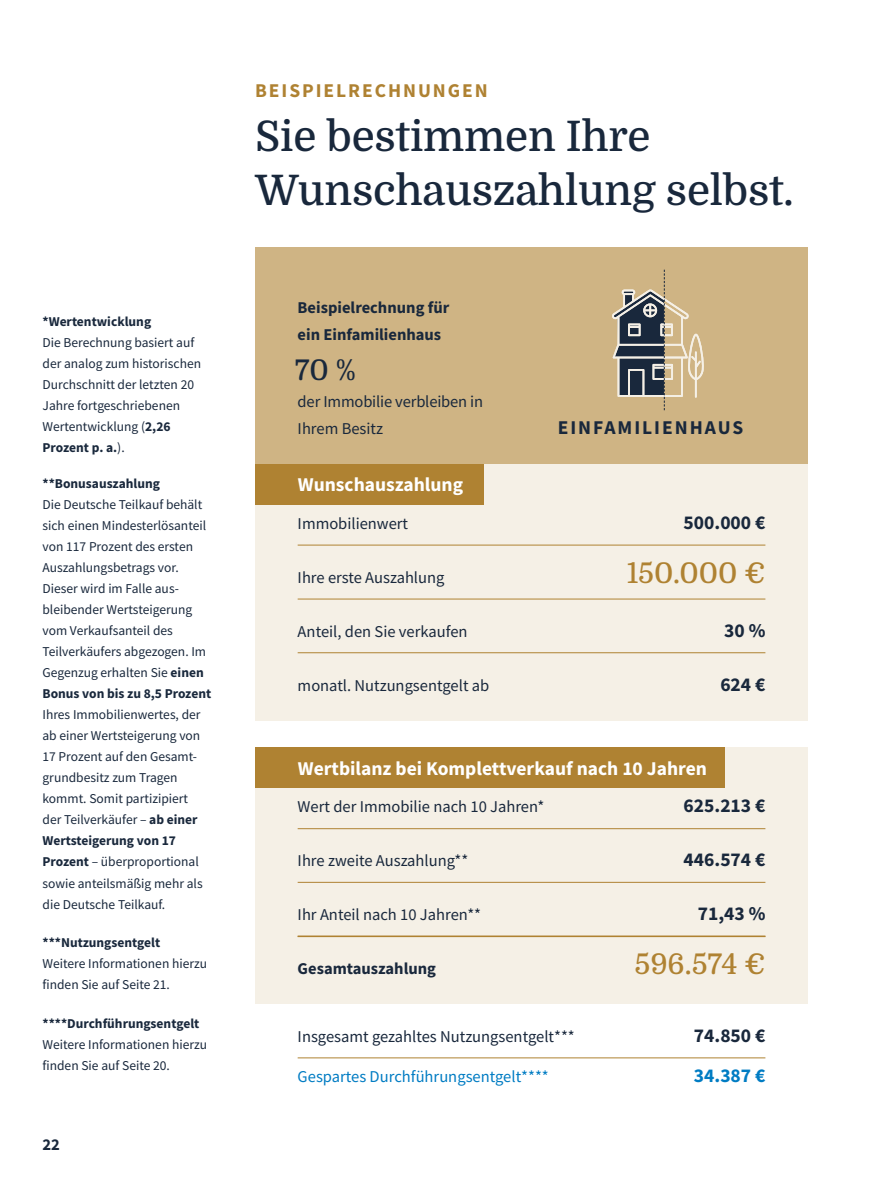
<style>
.page{position:relative;width:893px;height:1191px;background:#fff}
.page>*{position:absolute;margin:0;border:0;box-sizing:border-box;transform-origin:0 0}
.t1{font:500 42px/54px "Domine";letter-spacing:-.005em;color:#19283c}
.t2{font:500 28.5px "Domine";color:#af8232}
.t3{font:500 28.5px "Domine";color:#19283c}
.t4{font:700 19.5px "Source Sans Pro";color:#fff}
.t5{font:700 19.5px "Source Sans Pro";color:#19283c}
.t6{font:700 19.5px "Source Sans Pro";letter-spacing:.1em;color:#af8232}
.t7{font:700 19.5px "Source Sans Pro";letter-spacing:.1em;color:#19283c}
.t8{font:700 19.5px "Source Sans Pro";color:#007cc3}
.t9{font:16.5px/27px "Source Sans Pro";color:#19283c}
.t10{font:700 16.5px/27px "Source Sans Pro";color:#19283c}
.t11{font:16.5px "Source Sans Pro";color:#007cc3}
.t12{font:13.5px/21px "Source Sans Pro";color:#19283c}
.t13{font:700 13.5px "Source Sans Pro";color:#19283c}
.s1{font-weight:700}
</style>
<div class="page">
<div style="left:255px;top:464px;width:552px;height:256px;background:#f5f0e6"></div>
<div style="left:255px;top:248px;width:552px;height:216px;background:#cfb484"></div>
<hr style="left:298px;top:545px;width:467px;height:1px;background:#af8232">
<hr style="left:298px;top:652px;width:467px;height:1px;background:#af8232">
<div style="left:255px;top:747px;width:552px;height:257px;background:#f5f0e6"></div>
<hr style="left:298px;top:828px;width:467px;height:1px;background:#af8232">
<hr style="left:298px;top:882px;width:467px;height:1px;background:#af8232">
<svg style="left:612px;top:270px;width:92px;height:140px"></svg>
<hr style="left:298px;top:598px;width:467px;height:1px;background:#af8232">
<div style="left:255px;top:464px;width:228px;height:40px;background:#af8232"></div>
<div style="left:255px;top:747px;width:469px;height:41px;background:#af8232"></div>
<hr style="left:298px;top:935px;width:467px;height:2px;background:#af8232">
<hr style="left:298px;top:1057px;width:467px;height:1px;background:#af8232">
<p class="t13" style="left:43px;top:312px;width:110px">*Wertentwicklung</p>
<p class="t12" style="left:43px;top:332px;width:160px">Die Berechnung basiert auf der analog zum historischen<br>Durchschnitt der letzten 20<br>Jahre fortgeschriebenen<br>Wertentwicklung (<span class="s1">2,26<br>Prozent p. a.</span>).</p>
<p class="t13" style="left:43px;top:474px;width:119px">**Bonusauszahlung</p>
<p class="t12" style="left:43px;top:494px;width:170px">Die Deutsche Teilkauf behält sich einen Mindesterlösanteil von 117 Prozent des ersten<br>Auszahlungsbetrags vor.<br>Dieser wird im Falle aus&shy;bleibender Wertsteigerung vom Verkaufsanteil des<br>Teilverkäufers abgezogen. Im<br>Gegenzug erhalten Sie <span class="s1">einen<br>Bonus von bis zu 8,5 Prozent</span></p>
<p class="t12" style="left:43px;top:704px;width:162px">Ihres Immobilienwertes, der ab einer Wertsteigerung von<br>17 Prozent auf den Gesamt&shy;grundbesitz zum Tragen kommt. Somit partizipiert der Teilverkäufer – <span class="s1">ab einer<br>Wertsteigerung von 17<br>Prozent</span> – überproportional sowie anteilsmäßig mehr als die Deutsche Teilkauf.</p>
<p class="t13" style="left:43px;top:933px;width:119px">***Nutzungsentgelt</p>
<p class="t12" style="left:43px;top:953px;width:166px">Weitere Informationen hierzu finden Sie auf Seite 21.</p>
<p class="t13" style="left:43px;top:1014px;width:158px">****Durchführungsentgelt</p>
<p class="t12" style="left:43px;top:1034px;width:166px">Weitere Informationen hierzu finden Sie auf Seite 20.</p>
<p class="t10" style="left:43px;top:1130px;width:19px">22</p>
<h3 class="t6" style="left:255px;top:77px;width:234px">BEISPIELRECHNUNGEN</h3>
<h1 class="t1" style="left:255px;top:109px;width:540px">Sie bestimmen Ihre<br>Wunschauszahlung selbst.</h1>
<p class="t10" style="left:298px;top:293px;width:153px">Beispielrechnung für ein Einfamilienhaus</p>
<h2 class="t3" style="left:295px;top:354px;width:62px">70 %</h2>
<p class="t9" style="left:298px;top:388px;width:187px">der Immobilie verbleiben in<br>Ihrem Besitz</p>
<h3 class="t4" style="left:298px;top:471px;width:167px">Wunschauszahlung</h3>
<h3 class="t7" style="left:558px;top:414px;width:187px">EINFAMILIENHAUS</h3>
<p class="t9" style="left:298px;top:509px;width:112px">Immobilienwert</p>
<h3 class="t5" style="left:684px;top:509px;width:83px">500.000 €</h3>
<p class="t9" style="left:298px;top:563px;width:148px">Ihre erste Auszahlung</p>
<h2 class="t2" style="left:627px;top:557px;width:140px">150.000 €</h2>
<p class="t9" style="left:298px;top:617px;width:171px">Anteil, den Sie verkaufen</p>
<h3 class="t5" style="left:724px;top:617px;width:43px">30 %</h3>
<p class="t9" style="left:298px;top:671px;width:193px">monatl. Nutzungsentgelt ab</p>
<h3 class="t5" style="left:720px;top:671px;width:47px">624 €</h3>
<h3 class="t4" style="left:298px;top:755px;width:411px">Wertbilanz bei Komplettverkauf nach 10 Jahren</h3>
<p class="t9" style="left:298px;top:793px;width:248px">Wert der Immobilie nach 10 Jahren*</p>
<h3 class="t5" style="left:684px;top:792px;width:83px">625.213 €</h3>
<p class="t9" style="left:298px;top:847px;width:172px">Ihre zweite Auszahlung**</p>
<h3 class="t5" style="left:684px;top:846px;width:83px">446.574 €</h3>
<p class="t9" style="left:298px;top:901px;width:185px">Ihr Anteil nach 10 Jahren**</p>
<h3 class="t5" style="left:698px;top:900px;width:69px">71,43 %</h3>
<p class="t10" style="left:298px;top:955px;width:140px">Gesamtauszahlung</p>
<h2 class="t2" style="left:634px;top:948px;width:132px">596.574 €</h2>
<p class="t9" style="left:298px;top:1022px;width:279px">Insgesamt gezahltes Nutzungsentgelt***</p>
<h3 class="t5" style="left:694px;top:1022px;width:73px">74.850 €</h3>
<p class="t11" style="left:298px;top:1066px;width:253px">Gespartes Durchführungsentgelt****</p>
<h3 class="t8" style="left:694px;top:1062px;width:73px">34.387 €</h3>
</div>
